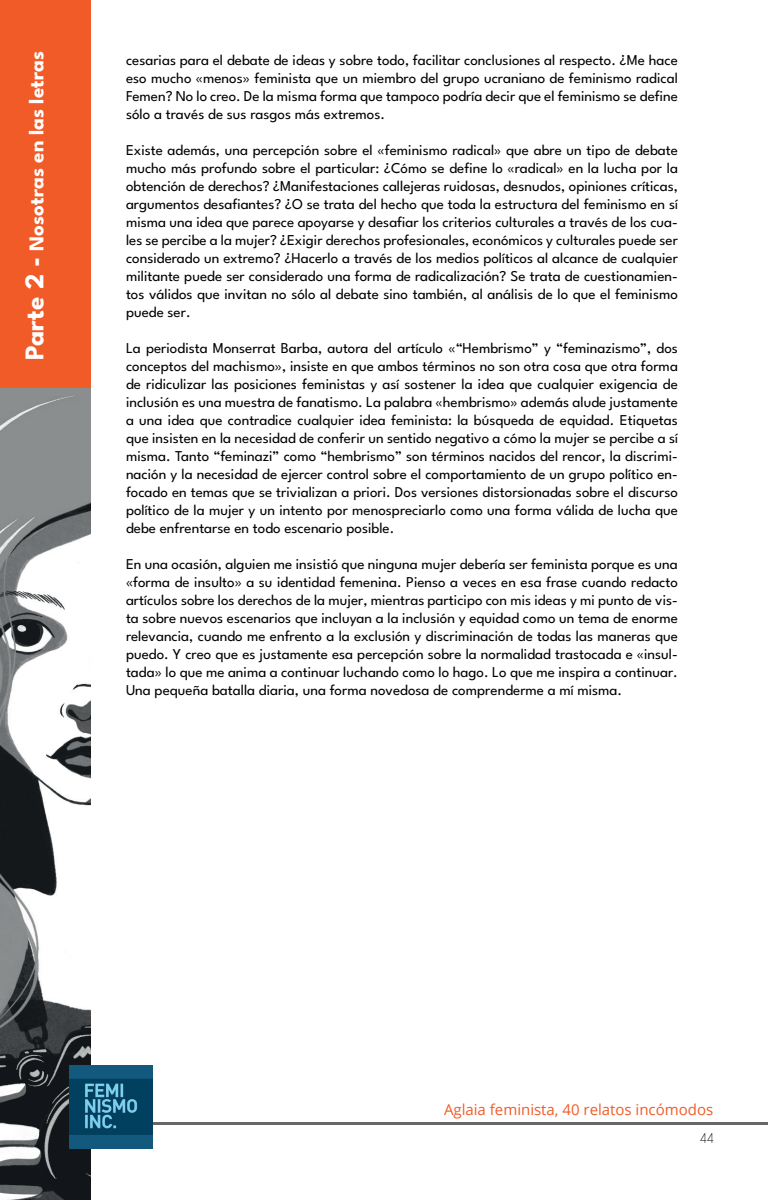
<style>
.page{position:relative;width:768px;height:1200px;background:#fff}
.page>*{position:absolute;margin:0;border:0;box-sizing:border-box;transform-origin:0 0}
.t1{font:700 21px "League Spartan";color:#fff}
.t2{font:15px/18px "League Spartan";color:#000001;text-align:justify}
.t3{font:15px "Open Sans";color:#f15b27}
.t4{font:100 15px "League Spartan";color:#000001}
.s1{font-size:27px}
</style>
<div class="page">
<hr style="left:15px;top:1122px;width:753px;height:3px;background:#000001">
<div style="left:0;top:0;width:91px;height:400px;background:#f15b27"></div>
<img style="left:0;top:389px;width:91px;height:811px">
<img style="left:69px;top:1065px;width:84px;height:84px">
<h1 class="t1" style="left:20px;top:360px;width:310px;rotate:-90deg"><span class="s1">Parte 2 -</span> Nosotras en las letras</h1>
<p class="t2" style="left:126px;top:49px;width:553px">cesarias para el debate de ideas y sobre todo, facilitar conclusiones al respecto. ¿Me hace eso mucho «menos» feminista que un miembro del grupo ucraniano de feminismo radical Femen? No lo creo. De la misma forma que tampoco podría decir que el feminismo se define sólo a través de sus rasgos más extremos.</p>
<p class="t2" style="left:126px;top:139px;width:553px">Existe además, una percepción sobre el «feminismo radical» que abre un tipo de debate mucho más profundo sobre el particular: ¿Cómo se define lo «radical» en la lucha por la obtención de derechos? ¿Manifestaciones callejeras ruidosas, desnudos, opiniones críticas, argumentos desafiantes? ¿O se trata del hecho que toda la estructura del feminismo en sí misma una idea que parece apoyarse y desafiar los criterios culturales a través de los cua&shy;les se percibe a la mujer? ¿Exigir derechos profesionales, económicos y culturales puede ser considerado un extremo? ¿Hacerlo a través de los medios políticos al alcance de cualquier militante puede ser considerado una forma de radicalización? Se trata de cuestionamien&shy;tos válidos que invitan no sólo al debate sino también, al análisis de lo que el feminismo puede ser.</p>
<p class="t2" style="left:126px;top:337px;width:553px">La periodista Monserrat Barba, autora del artículo «“Hembrismo” y “feminazismo”, dos conceptos del machismo», insiste en que ambos términos no son otra cosa que otra forma de ridiculizar las posiciones feministas y así sostener la idea que cualquier exigencia de inclusión es una muestra de fanatismo. La palabra «hembrismo» además alude justamente a una idea que contradice cualquier idea feminista: la búsqueda de equidad. Etiquetas que insisten en la necesidad de conferir un sentido negativo a cómo la mujer se percibe a sí misma. Tanto “feminazi” como “hembrismo” son términos nacidos del rencor, la discrimi&shy;nación y la necesidad de ejercer control sobre el comportamiento de un grupo político en&shy;focado en temas que se trivializan a priori. Dos versiones distorsionadas sobre el discurso político de la mujer y un intento por menospreciarlo como una forma válida de lucha que debe enfrentarse en todo escenario posible.</p>
<p class="t2" style="left:126px;top:553px;width:553px">En una ocasión, alguien me insistió que ninguna mujer debería ser feminista porque es una «forma de insulto» a su identidad femenina. Pienso a veces en esa frase cuando redacto artículos sobre los derechos de la mujer, mientras participo con mis ideas y mi punto de vis&shy;ta sobre nuevos escenarios que incluyan a la inclusión y equidad como un tema de enorme relevancia, cuando me enfrento a la exclusión y discriminación de todas las maneras que puedo. Y creo que es justamente esa percepción sobre la normalidad trastocada e «insul&shy;tada» lo que me anima a continuar luchando como lo hago. Lo que me inspira a continuar.<br>Una pequeña batalla diaria, una forma novedosa de comprenderme a mí misma.</p>
<p class="t3" style="left:444px;top:1099px;width:271px">Aglaia feminista, 40 relatos incómodos</p>
<p class="t4" style="left:700px;top:1127px;width:15px">44</p>
</div>
